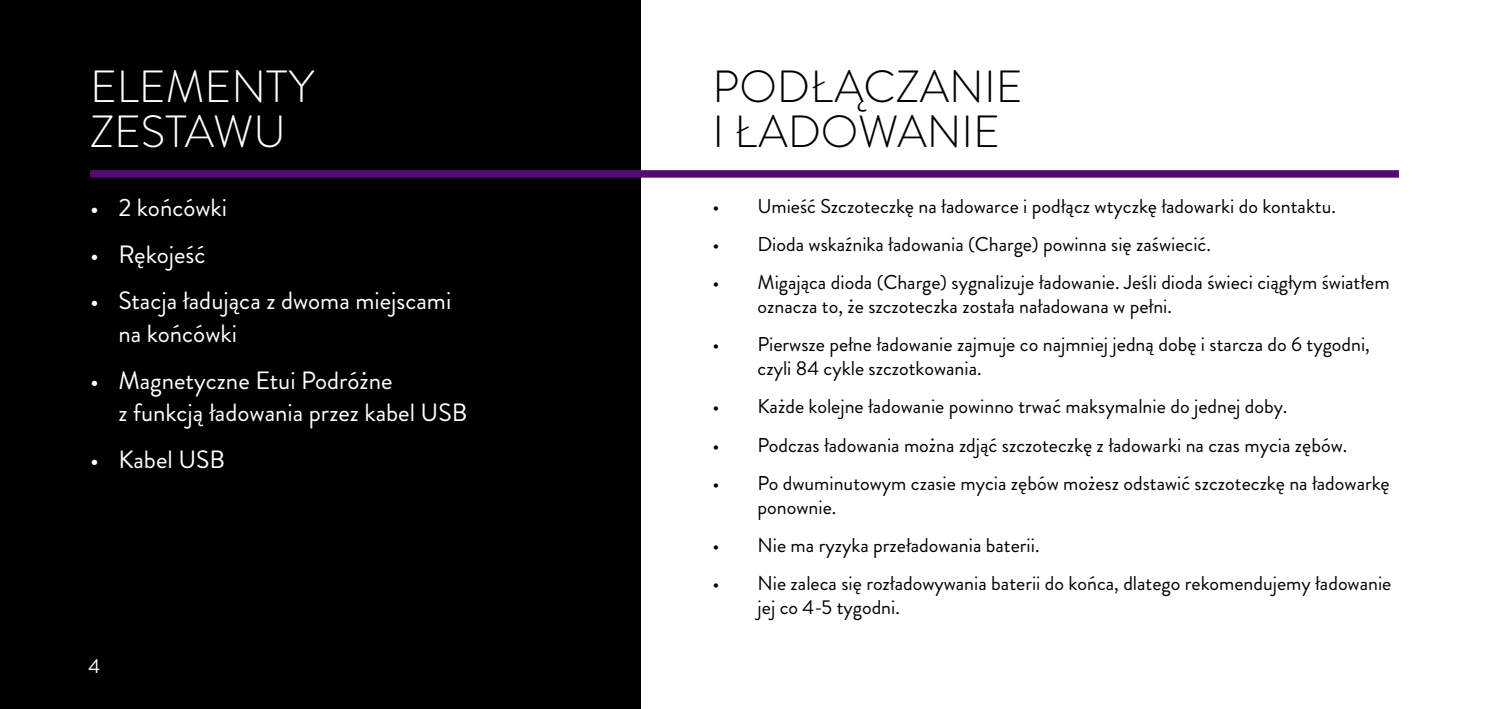
<style>
.page{position:relative;width:1489px;height:709px;background:#fff}
.page>*{position:absolute;margin:0;border:0;box-sizing:border-box;transform-origin:0 0}
.t1{font:300 45px/45px "Brandon Grotesque";color:#000}
.t2{font:300 45px/45px "Brandon Grotesque";color:#fff}
.t3{font:25px/32.5px "Brandon Grotesque";color:#fff}
.t4{font:20px/24px "Brandon Grotesque";color:#000}
.t5{font:20px "Brandon Grotesque";color:#fff}
</style>
<div class="page">
<div style="left:0;top:0;width:640px;height:709px;background:#000"></div>
<div style="left:90px;top:170px;width:1308px;height:8px;background:#520a76"></div>
<h1 class="t2" style="left:90px;top:64px;width:226px">ELEMENTY<br>ZESTAWU</h1>
<p class="t3" style="left:90px;top:191px;width:138px">• 2 końcówki</p>
<p class="t3" style="left:90px;top:238px;width:117px">• Rękojeść</p>
<p class="t3" style="left:118px;top:285px;width:334px;text-indent:-28px">• Stacja ładująca z dwoma miejscami na końcówki</p>
<p class="t3" style="left:118px;top:364px;width:350px;text-indent:-28px">• Magnetyczne Etui Podróżne<br>z funkcją ładowania przez kabel USB</p>
<p class="t3" style="left:90px;top:443px;width:137px">• Kabel USB</p>
<p class="t5" style="left:89px;top:652px;width:13px">4</p>
<h1 class="t1" style="left:712px;top:64px;width:311px">PODŁĄCZANIE<br>I ŁADOWANIE</h1>
<p class="t4" style="left:712px;top:194px;width:625px">• Umieść Szczoteczkę na ładowarce i podłącz wtyczkę ładowarki do kontaktu.</p>
<p class="t4" style="left:712px;top:232px;width:500px">• Dioda wskaźnika ładowania (Charge) powinna się zaświecić.</p>
<p class="t4" style="left:757px;top:270px;width:633px;text-indent:-45px">• Migająca dioda (Charge) sygnalizuje ładowanie. Jeśli dioda świeci ciągłym światłem oznacza to, że szczoteczka została naładowana w pełni.</p>
<p class="t4" style="left:757px;top:332px;width:614px;text-indent:-45px">• Pierwsze pełne ładowanie zajmuje co najmniej jedną dobę i starcza do 6 tygodni, czyli 84 cykle szczotkowania.</p>
<p class="t4" style="left:712px;top:395px;width:576px">• Każde kolejne ładowanie powinno trwać maksymalnie do jednej doby.</p>
<p class="t4" style="left:712px;top:433px;width:636px">• Podczas ładowania można zdjąć szczoteczkę z ładowarki na czas mycia zębów.</p>
<p class="t4" style="left:757px;top:471px;width:633px;text-indent:-45px">• Po dwuminutowym czasie mycia zębów możesz odstawić szczoteczkę na ładowarkę ponownie.</p>
<p class="t4" style="left:712px;top:533px;width:328px">• Nie ma ryzyka przeładowania baterii.</p>
<p class="t4" style="left:757px;top:571px;width:635px;text-indent:-45px">• Nie zaleca się rozładowywania baterii do końca, dlatego rekomendujemy ładowanie jej co 4-5 tygodni.</p>
</div>
